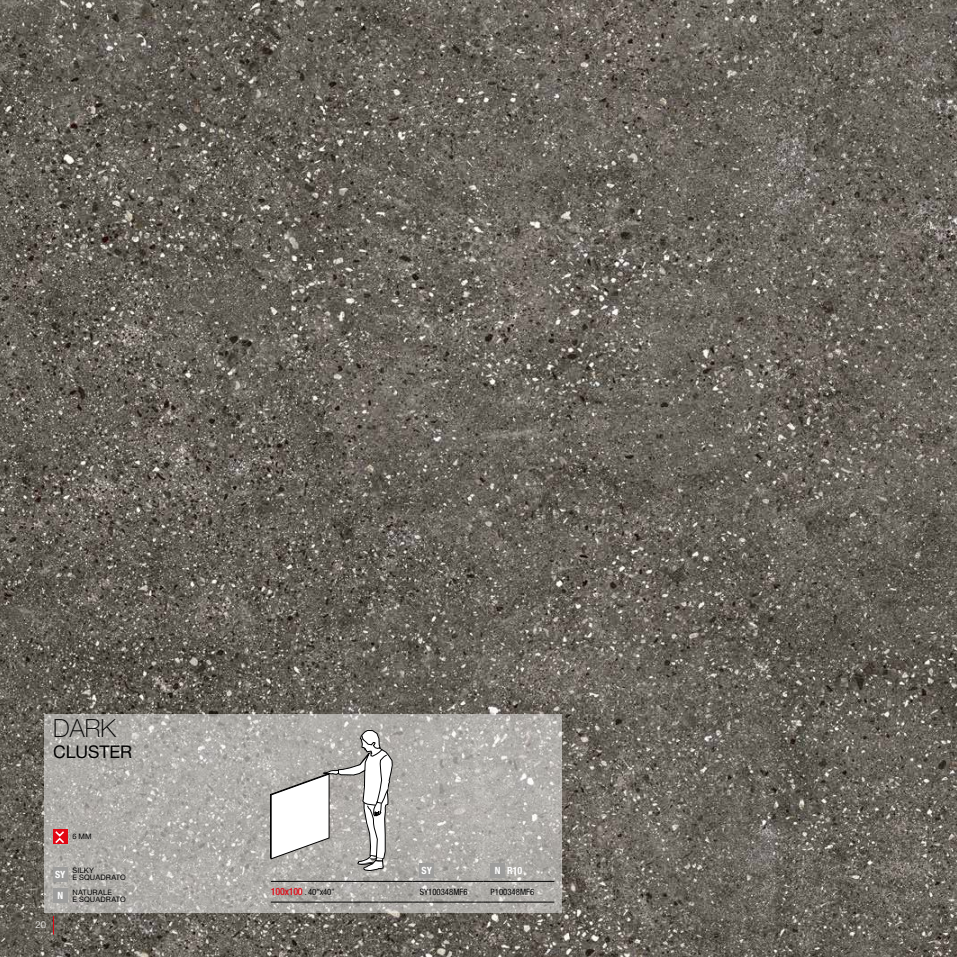
<style>
.page{position:relative;width:957px;height:957px;background:#fff}
.page>*{position:absolute;margin:0;border:0;box-sizing:border-box;transform-origin:0 0}
.t1{font:100 25px "Helvetica Neue LT Std";color:#000}
.t2{font:17.5px "Helvetica Neue LT Std";color:#000}
.t3{font:700 condensed 10px "Helvetica Neue LT Std";color:#fff}
.t4{font:300 9.38px "Helvetica Neue LT Std";color:#fff}
.t5{font:condensed 8.75px "Helvetica Neue LT Std";color:#000}
.t6{font:7.5px/7.5px "Helvetica Neue LT Std";letter-spacing:.02em;color:#000}
.s1{font-weight:500;font-size:10px;color:#e30613}
</style>
<div class="page">
<img style="left:0;top:0;width:957px;height:957px">
<svg style="left:44px;top:714px;width:517px;height:198px;background:#b1aeaa"></svg>
<svg style="left:270px;top:730px;width:123px;height:141px"></svg>
<div style="left:53px;top:830px;width:14px;height:14px;background:#e30613"></div>
<svg style="left:54px;top:829px;width:12px;height:16px"></svg>
<div style="left:53px;top:867px;width:14px;height:14px;background:#9d9d9c"></div>
<div style="left:53px;top:888px;width:14px;height:15px;background:#9d9d9c"></div>
<hr style="left:271px;top:881px;width:142px;height:1px;background:#000">
<hr style="left:413px;top:881px;width:70px;height:1px;background:#000">
<hr style="left:483px;top:881px;width:71px;height:1px;background:#000">
<hr style="left:271px;top:901px;width:142px;height:1px;background:#000">
<hr style="left:413px;top:901px;width:70px;height:1px;background:#000">
<hr style="left:483px;top:901px;width:71px;height:1px;background:#000">
<div style="left:420px;top:863px;width:14px;height:15px;background:#9d9d9c"></div>
<div style="left:490px;top:863px;width:15px;height:15px;background:#9d9d9c"></div>
<svg style="left:53px;top:916px;width:1px;height:18px"></svg>
<h1 class="t1" style="left:53px;top:714px;width:64px">DARK</h1>
<h2 class="t2" style="left:53px;top:741px;width:81px">CLUSTER</h2>
<p class="t4" style="left:35px;top:919px;width:12px">20</p>
<p class="t6" style="left:72px;top:832px;width:21px">6 MM</p>
<p class="t6" style="left:55px;top:866px;width:72px;text-indent:17px">SILKY<br><sup>SY</sup> E SQUADRATO</p>
<p class="t6" style="left:72px;top:888px;width:55px">NATURALE<br>E SQUADRATO</p>
<h3 class="t3" style="left:57px;top:889px;width:7px">N</h3>
<h3 class="t3" style="left:422px;top:864px;width:12px">SY</h3>
<h3 class="t3" style="left:495px;top:864px;width:29px">N R10</h3>
<p class="t5" style="left:271px;top:887px;width:65px"><span class="s1">100x100</span> . 40”x40”</p>
<p class="t5" style="left:420px;top:886px;width:49px">SY100348MF6</p>
<p class="t5" style="left:490px;top:886px;width:45px">P100348MF6</p>
</div>
